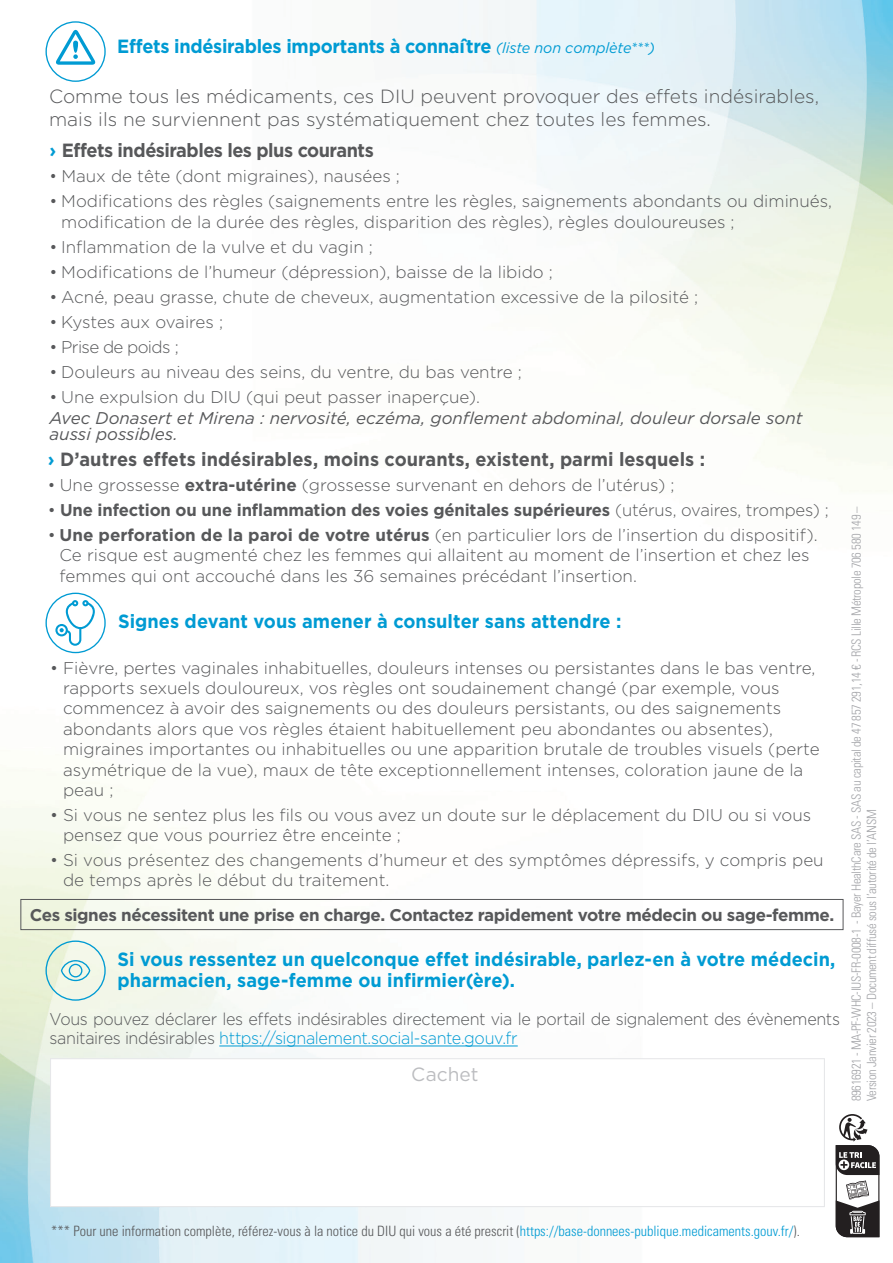
<style>
.page{position:relative;width:893px;height:1263px;background:#fff}
.page>*{position:absolute;margin:0;border:0;box-sizing:border-box;transform-origin:0 0}
.t1{font:700 19.05px/21.3px "Gotham";color:#009bd3;scale:.95 1}
.t2{font:300 19.05px/23px "Gotham";color:#57585a}
.t3{font:700 19.05px "Gotham";color:#57585a;scale:.95 1}
.t4{font:700 19.05px "Gotham";letter-spacing:-.025em;color:#57585a;scale:.95 1}
.t5{font:19.05px "Gotham";color:#bcbdc0}
.t6{font:300 16.95px/20.4px "Gotham";color:#57585a}
.t7{font:700 16.95px "Gotham";letter-spacing:-.025em;color:#57585a}
.t8{font:300 16.95px/19px "Gotham";letter-spacing:-.02em;color:#57585a;scale:.95 1}
.t9{font:300 16.95px "Gotham";color:#57585a;scale:.95 1}
.t10{font:italic 16.95px/16.5px "Gotham";color:#57585a}
.t11{font:300 16.95px "Gotham";letter-spacing:-.04em;color:#57585a}
.t12{font:300 condensed 14.25px "Univers LT Std";color:#57585a}
.t13{font:300 condensed 12.75px/15.3px "Univers LT Std";letter-spacing:-.025em;color:#a4a5a9}
.s1{font-weight:400;font-style:italic;font-size:14.85px}
.s2{color:#009bd3}
.s3{font-weight:700}
.s4{font-weight:300}
</style>
<div class="page">
<img style="left:0;top:0;width:893px;height:1263px">
<hr style="left:219px;top:1046px;width:299px;height:1px;background:#009bd3">
<svg style="left:45px;top:940px;width:61px;height:61px;background:#d6ebe1"></svg>
<svg style="left:45px;top:21px;width:61px;height:61px"></svg>
<div style="left:50px;top:1058px;width:775px;height:149px;background:#fff;border:1px solid #e6e7e9"></div>
<svg style="left:45px;top:593px;width:61px;height:60px"></svg>
<div style="left:20px;top:899px;width:823px;height:31px;border:1px solid #57585a"></div>
<svg style="left:832px;top:1110px;width:51px;height:131px"></svg>
<p class="t1" style="left:117px;top:35px;width:568px">Effets indésirables importants à connaître <span class="s1">(liste non complète***)</span></p>
<p class="t2" style="left:49px;top:85px;width:771px">Comme tous les médicaments, ces DIU peuvent provoquer des effets indésirables, mais ils ne surviennent pas systématiquement chez toutes les femmes.</p>
<p class="t4" style="left:50px;top:139px;width:343px"><span class="s2">›</span> Effets indésirables les plus courants</p>
<p class="t9" style="left:50px;top:167px;width:370px">• Maux de tête (dont migraines), nausées ;</p>
<p class="t6" style="left:61px;top:190px;width:772px;line-height:20.9px;text-indent:-12px">• Modifications des règles (saignements entre les règles, saignements abondants ou diminués, modification de la durée des règles, disparition des règles), règles douloureuses ;</p>
<p class="t6" style="left:50px;top:236px;width:325px">• Inflammation de la vulve et du vagin ;</p>
<p class="t6" style="left:50px;top:261px;width:505px">• Modifications de l’humeur (dépression), baisse de la libido ;</p>
<p class="t6" style="left:50px;top:287px;width:650px">• Acné, peau grasse, chute de cheveux, augmentation excessive de la pilosité ;</p>
<p class="t6" style="left:50px;top:312px;width:175px">• Kystes aux ovaires ;</p>
<p class="t11" style="left:50px;top:338px;width:131px">• Prise de poids ;</p>
<p class="t6" style="left:50px;top:362px;width:474px">• Douleurs au niveau des seins, du ventre, du bas ventre ;</p>
<p class="t6" style="left:50px;top:387px;width:432px">• Une expulsion du DIU (qui peut passer inaperçue).</p>
<p class="t10" style="left:50px;top:410px;width:754px">Avec Donasert et Mirena : nervosité, eczéma, gonflement abdominal, douleur dorsale sont aussi possibles.</p>
<p class="t3" style="left:48px;top:448px;width:693px"><span class="s2">›</span> D’autres effets indésirables, moins courants, existent, parmi lesquels :</p>
<p class="t9" style="left:48px;top:475px;width:661px">• Une grossesse <span class="s3">extra-utérine</span> (grossesse survenant en dehors de l’utérus) ;</p>
<p class="t7" style="left:48px;top:500px;width:782px"><span class="s4">•</span> Une infection ou une inflammation des voies génitales supérieures <span class="s4">(utérus, ovaires, trompes) ;</span></p>
<p class="t6" style="left:60px;top:524px;width:759px;text-indent:-12px">• <span class="s3">Une perforation de la paroi de votre utérus</span> (en particulier lors de l’insertion du dispositif).<br>Ce risque est augmenté chez les femmes qui allaitent au moment de l’insertion et chez les femmes qui ont accouché dans les 36 semaines précédant l’insertion.</p>
<p class="t1" style="left:118px;top:610px;width:531px">Signes devant vous amener à consulter sans attendre :</p>
<p class="t6" style="left:63px;top:657px;width:758px;text-indent:-13px">• Fièvre, pertes vaginales inhabituelles, douleurs intenses ou persistantes dans le bas ventre, rapports sexuels douloureux, vos règles ont soudainement changé (par exemple, vous commencez à avoir des saignements ou des douleurs persistants, ou des saignements abondants alors que vos règles étaient habituellement peu abondantes ou absentes), migraines importantes ou inhabituelles ou une apparition brutale de troubles visuels (perte asymétrique de la vue), maux de tête exceptionnellement intenses, coloration jaune de la peau ;</p>
<p class="t6" style="left:63px;top:804px;width:750px;text-indent:-13px">• Si vous ne sentez plus les fils ou vous avez un doute sur le déplacement du DIU ou si vous pensez que vous pourriez être enceinte ;</p>
<p class="t6" style="left:63px;top:849px;width:762px;text-indent:-13px">• Si vous présentez des changements d’humeur et des symptômes dépressifs, y compris peu de temps après le début du traitement.</p>
<p class="t7" style="left:30px;top:905px;width:806px">Ces signes nécessitent une prise en charge. Contactez rapidement votre médecin ou sage-femme.</p>
<p class="t1" style="left:118px;top:948px;width:757px">Si vous ressentez un quelconque effet indésirable, parlez-en à votre médecin, pharmacien, sage-femme ou infirmier(ère).</p>
<p class="t8" style="left:50px;top:1009px;width:834px">Vous pouvez déclarer les effets indésirables directement via le portail de signalement des évènements sanitaires indésirables <span class="s2">https://signalement.social-sante.gouv.fr</span></p>
<p class="t5" style="left:412px;top:1063px;width:68px">Cachet</p>
<p class="t13" style="left:849px;top:1101px;width:597px;rotate:-90deg">89616921 - MA-PF-WHC-IUS-FR-0008-1 - Bayer HealthCare SAS - SAS au capital de 47 857 291,14 € - RCS Lille Métropole 706 580 149 –<br>Version Janvier 2023 – Document diffusé sous l’autorité de l’ANSM</p>
<p class="t12" style="left:51px;top:1222px;width:750px">*** Pour une information complète, référez-vous à la notice du DIU qui vous a été prescrit (<span class="s2">https://base-donnees-publique.medicaments.gouv.fr/</span>).</p>
</div>
